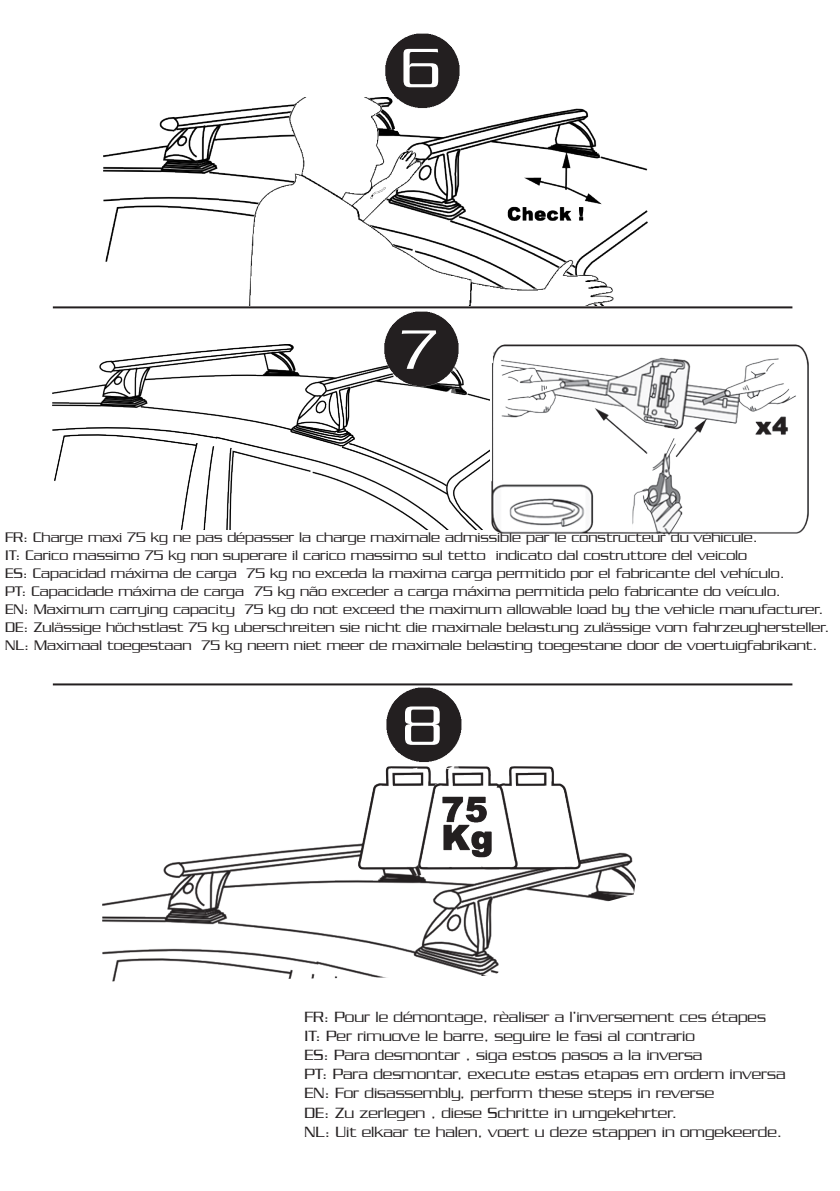
<style>
.page{position:relative;width:840px;height:1191px;background:#fff}
.page>*{position:absolute;margin:0;border:0;box-sizing:border-box;transform-origin:0 0}
.t1{font:300 60px "Serpentine";color:#fff}
.t2{font:300 16px "Serpentine";color:#231f20}
.t3{font:300 15px "Serpentine";color:#231f20}
</style>
<div class="page">
<img style="left:53px;top:344px;width:436px;height:186px">
<img style="left:103px;top:98px;width:544px;height:208px">
<img style="left:102px;top:766px;width:534px;height:215px">
<img style="left:375px;top:33px;width:91px;height:81px">
<img style="left:374px;top:308px;width:91px;height:84px">
<img style="left:377px;top:685px;width:91px;height:83px">
<hr style="left:53px;top:306px;width:739px;height:2px;background:#231f20">
<hr style="left:53px;top:683px;width:739px;height:2px;background:#231f20">
<img style="left:491px;top:345px;width:316px;height:191px">
<p class="t1" style="left:400px;top:35px;width:42px">6</p>
<p class="t1" style="left:400px;top:316px;width:37px">7</p>
<p class="t3" style="left:5px;top:529px;width:753px">FR: Charge maxi 75 kg ne pas dépasser la charge maximale admissible par le constructeur du véhicule.</p>
<p class="t3" style="left:5px;top:547px;width:743px">IT: Carico massimo 75 kg non superare il carico massimo sul tetto indicato dal costruttore del veicolo</p>
<p class="t3" style="left:5px;top:565px;width:780px">ES: Capacidad máxima de carga 75 kg no exceda la maxima carga permitido por el fabricante del vehículo.</p>
<p class="t3" style="left:5px;top:583px;width:776px">PT: Capacidade máxima de carga 75 kg não exceder a carga máxima permitida pelo fabricante do veículo.</p>
<p class="t3" style="left:5px;top:601px;width:819px">EN: Maximum carrying capacity 75 kg do not exceed the maximum allowable load by the vehicle manufacturer.</p>
<p class="t3" style="left:5px;top:619px;width:825px">DE: Zulässige höchstlast 75 kg uberschreiten sie nicht die maximale belastung zulässige vom fahrzeughersteller.</p>
<p class="t3" style="left:5px;top:637px;width:813px">NL: Maximaal toegestaan 75 kg neem niet meer de maximale belasting toegestane door de voertuigfabrikant.</p>
<p class="t1" style="left:402px;top:692px;width:42px">8</p>
<p class="t2" style="left:304px;top:1007px;width:462px">FR: Pour le démontage, rèaliser a l’inversement ces étapes</p>
<p class="t2" style="left:304px;top:1026px;width:391px">IT: Per rimuove le barre, seguire le fasi al contrario</p>
<p class="t2" style="left:304px;top:1046px;width:399px">ES: Para desmontar , siga estos pasos a la inversa</p>
<p class="t2" style="left:304px;top:1065px;width:482px">PT: Para desmontar, execute estas etapas em ordem inversa</p>
<p class="t2" style="left:304px;top:1084px;width:411px">EN: For disassembly, perform these steps in reverse</p>
<p class="t2" style="left:304px;top:1103px;width:374px">DE: Zu zerlegen , diese Schritte in umgekehrter.</p>
<p class="t2" style="left:304px;top:1122px;width:479px">NL: Uit elkaar te halen, voert u deze stappen in omgekeerde.</p>
</div>
